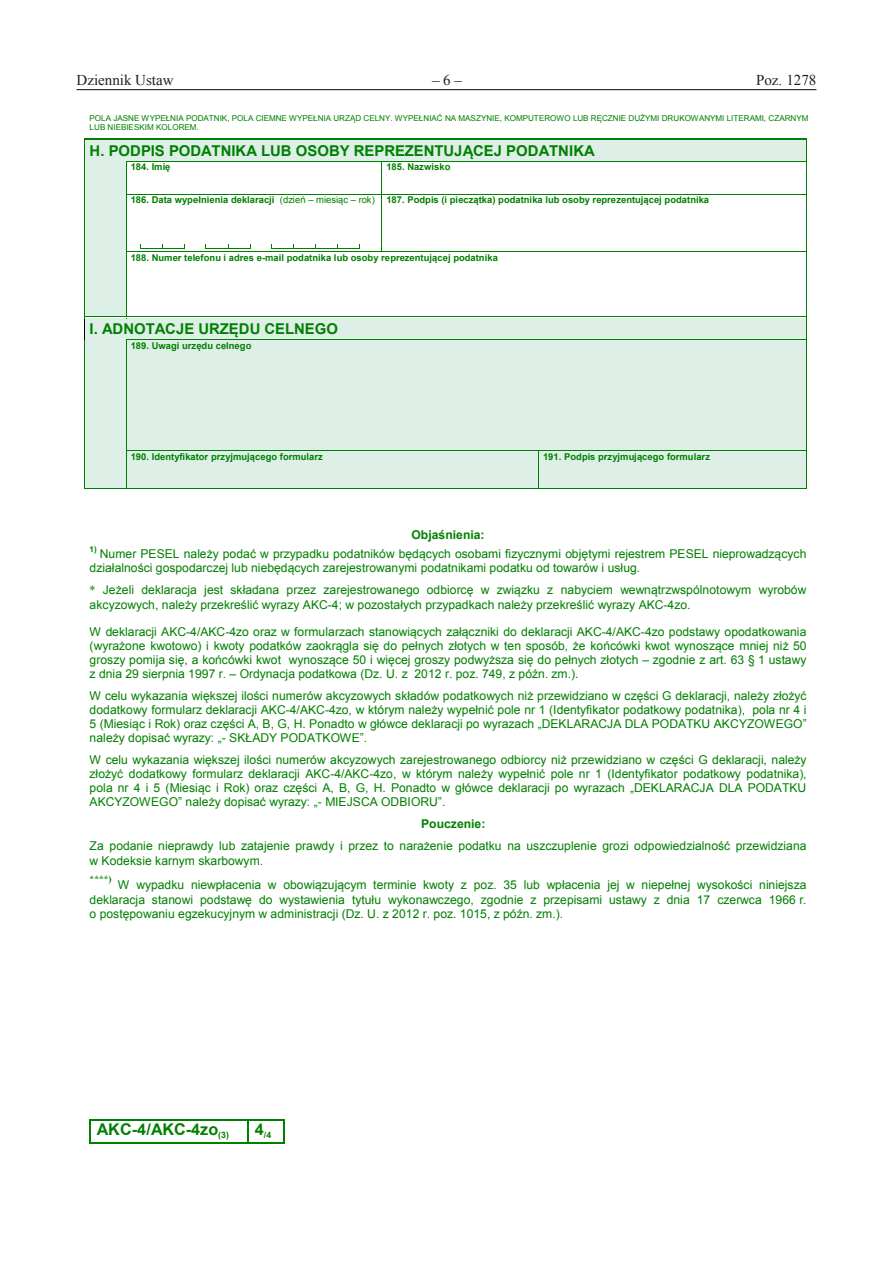
<style>
.page{position:relative;width:893px;height:1263px;background:#fff}
.page>*{position:absolute;margin:0;border:0;box-sizing:border-box;transform-origin:0 0}
.t1{font:700 16.2px "Arial";color:#008000}
.t2{font:15px "Times New Roman";color:#231f20}
.t3{font:700 14.85px "Arial";letter-spacing:-.005em;color:#008000}
.t4{font:12.15px/14px "Arial";letter-spacing:.005em;color:#008000;text-align:justify}
.t5{font:700 12.15px "Arial";letter-spacing:.005em;color:#008000}
.t6{font:700 9.45px "Arial";color:#008000}
.t7{font:700 9.45px "Times New Roman";color:#008000}
.t8{font:700 8.7px "Arial";color:#008000}
.t9{font:8.1px/9.4px "Arial";color:#008000}
.t10{font:700 8.1px "Arial";color:#008000}
.s1{font-weight:400}
.s2{font-family:"Times New Roman"}
</style>
<div class="page">
<hr style="left:77px;top:89px;width:739px;height:1px;background:#231f20">
<hr style="left:90px;top:1119px;width:157px;height:1px;background:#008000">
<hr style="left:248px;top:1119px;width:35px;height:1px;background:#008000">
<svg style="left:89px;top:1119px;width:1px;height:24px"></svg>
<hr style="left:90px;top:1142px;width:157px;height:1px;background:#008000">
<svg style="left:247px;top:1119px;width:1px;height:24px"></svg>
<hr style="left:248px;top:1142px;width:35px;height:1px;background:#008000">
<hr style="left:283px;top:1120px;width:2px;height:22px;background:#008000">
<div style="left:90px;top:140px;width:712px;height:20px;background:#ddefe7"></div>
<hr style="left:90px;top:160px;width:712px;height:1px;background:#ddefe7">
<hr style="left:85px;top:138px;width:721px;height:1px;background:#008000">
<hr style="left:85px;top:139px;width:721px;height:1px;background:#008000">
<hr style="left:85px;top:140px;width:721px;height:1px;background:#ddefe7">
<div style="left:85px;top:162px;width:41px;height:32px;background:#ddefe7"></div>
<svg style="left:85px;top:141px;width:1px;height:20px"></svg>
<hr style="left:85px;top:161px;width:41px;height:1px;background:#ddefe7">
<hr style="left:126px;top:161px;width:255px;height:1px;background:#008000">
<hr style="left:382px;top:161px;width:424px;height:1px;background:#008000">
<svg style="left:806px;top:138px;width:1px;height:24px"></svg>
<hr style="left:85px;top:162px;width:1px;height:32px;background:#008000">
<hr style="left:126px;top:162px;width:1px;height:32px;background:#008000">
<hr style="left:381px;top:162px;width:1px;height:32px;background:#008000">
<hr style="left:806px;top:162px;width:1px;height:32px;background:#008000">
<div style="left:85px;top:195px;width:41px;height:49px;background:#ddefe7"></div>
<hr style="left:85px;top:194px;width:41px;height:1px;background:#ddefe7">
<hr style="left:126px;top:194px;width:255px;height:1px;background:#008000">
<hr style="left:382px;top:194px;width:424px;height:1px;background:#008000">
<hr style="left:85px;top:195px;width:1px;height:49px;background:#008000">
<hr style="left:126px;top:195px;width:1px;height:49px;background:#008000">
<hr style="left:381px;top:195px;width:1px;height:49px;background:#008000">
<hr style="left:806px;top:195px;width:1px;height:49px;background:#008000">
<hr style="left:85px;top:244px;width:41px;height:4px;background:#ddefe7">
<hr style="left:85px;top:248px;width:41px;height:4px;background:#ddefe7">
<svg style="left:140px;top:244px;width:45px;height:5px"></svg>
<svg style="left:206px;top:244px;width:45px;height:5px"></svg>
<svg style="left:272px;top:244px;width:88px;height:5px"></svg>
<div style="left:85px;top:252px;width:41px;height:65px;background:#ddefe7"></div>
<hr style="left:126px;top:252px;width:255px;height:1px;background:#008000">
<hr style="left:382px;top:252px;width:424px;height:1px;background:#008000">
<hr style="left:85px;top:252px;width:1px;height:65px;background:#008000">
<hr style="left:126px;top:252px;width:1px;height:65px;background:#008000">
<hr style="left:806px;top:252px;width:1px;height:65px;background:#008000">
<div style="left:85px;top:319px;width:721px;height:21px;background:#ddefe7"></div>
<hr style="left:85px;top:317px;width:41px;height:1px;background:#008000">
<hr style="left:85px;top:318px;width:41px;height:1px;background:#ddefe7">
<hr style="left:128px;top:317px;width:678px;height:1px;background:#008000">
<hr style="left:128px;top:318px;width:678px;height:1px;background:#ddefe7">
<div style="left:85px;top:340px;width:41px;height:111px;background:#ddefe7"></div>
<div style="left:131px;top:340px;width:671px;height:11px;background:#ddefe7"></div>
<div style="left:131px;top:351px;width:671px;height:13px;background:#ddefe7"></div>
<div style="left:131px;top:364px;width:671px;height:13px;background:#ddefe7"></div>
<div style="left:131px;top:377px;width:671px;height:13px;background:#ddefe7"></div>
<div style="left:131px;top:390px;width:671px;height:13px;background:#ddefe7"></div>
<div style="left:131px;top:403px;width:671px;height:13px;background:#ddefe7"></div>
<div style="left:131px;top:416px;width:671px;height:13px;background:#ddefe7"></div>
<div style="left:131px;top:429px;width:671px;height:13px;background:#ddefe7"></div>
<div style="left:131px;top:442px;width:671px;height:9px;background:#ddefe7"></div>
<hr style="left:126px;top:340px;width:680px;height:1px;background:#008000">
<svg style="left:806px;top:317px;width:1px;height:23px"></svg>
<hr style="left:85px;top:340px;width:1px;height:111px;background:#008000">
<hr style="left:126px;top:340px;width:1px;height:111px;background:#008000">
<hr style="left:806px;top:340px;width:1px;height:111px;background:#008000">
<div style="left:85px;top:451px;width:41px;height:37px;background:#ddefe7"></div>
<div style="left:131px;top:451px;width:403px;height:11px;background:#ddefe7"></div>
<div style="left:131px;top:462px;width:403px;height:13px;background:#ddefe7"></div>
<div style="left:131px;top:475px;width:403px;height:13px;background:#ddefe7"></div>
<div style="left:539px;top:451px;width:267px;height:37px;background:#ddefe7"></div>
<hr style="left:126px;top:451px;width:412px;height:1px;background:#008000">
<hr style="left:539px;top:451px;width:267px;height:1px;background:#008000">
<hr style="left:85px;top:451px;width:1px;height:37px;background:#008000">
<hr style="left:85px;top:488px;width:41px;height:1px;background:#008000">
<hr style="left:126px;top:451px;width:1px;height:37px;background:#008000">
<hr style="left:126px;top:488px;width:412px;height:1px;background:#008000">
<hr style="left:538px;top:451px;width:1px;height:37px;background:#008000">
<hr style="left:539px;top:488px;width:267px;height:1px;background:#008000">
<hr style="left:806px;top:451px;width:1px;height:37px;background:#008000">
<p class="t2" style="left:77px;top:70px;width:99px">Dziennik Ustaw</p>
<p class="t2" style="left:432px;top:70px;width:31px">– 6 –</p>
<p class="t2" style="left:756px;top:70px;width:62px">Poz. 1278</p>
<p class="t9" style="left:90px;top:113px;width:720px">POLA JASNE WYPEŁNIA PODATNIK, POLA CIEMNE WYPEŁNIA URZĄD CELNY. WYPEŁNIAĆ NA MASZYNIE, KOMPUTEROWO LUB RĘCZNIE DUŻYMI DRUKOWANYMI LITERAMI, CZARNYM<br>LUB NIEBIESKIM KOLOREM.</p>
<p class="t3" style="left:90px;top:141px;width:507px">H. PODPIS PODATNIKA LUB OSOBY REPREZENTUJĄCEJ PODATNIKA</p>
<p class="t6" style="left:131px;top:161px;width:41px">184. Imię</p>
<p class="t6" style="left:386px;top:161px;width:66px">185. Nazwisko</p>
<p class="t6" style="left:131px;top:194px;width:580px">186. Data wypełnienia deklaracji <span class="s1">(dzień – miesiąc – rok)</span> 187. Podpis (i pieczątka) podatnika lub osoby reprezentującej podatnika</p>
<p class="t6" style="left:131px;top:251px;width:369px">188. Numer telefonu i adres e-mail podatnika lub osoby reprezentującej podatnika</p>
<p class="t3" style="left:90px;top:319px;width:250px">I. ADNOTACJE URZĘDU CELNEGO</p>
<p class="t6" style="left:131px;top:339px;width:122px">189. Uwagi urzędu celnego</p>
<p class="t6" style="left:131px;top:450px;width:193px">190. Identyfikator przyjmującego formularz</p>
<p class="t6" style="left:543px;top:450px;width:169px">191. Podpis przyjmującego formularz</p>
<p class="t5" style="left:412px;top:526px;width:75px">Objaśnienia:</p>
<p class="t10" style="left:90px;top:544px;width:9px">1)</p>
<p class="t4" style="left:90px;top:547px;width:718px;line-height:14.4px;text-indent:10px">Numer PESEL należy podać w przypadku podatników będących osobami fizycznymi objętymi rejestrem PESEL nieprowadzących działalności gospodarczej lub niebędących zarejestrowanymi podatnikami podatku od towarów i usług.</p>
<p class="t4" style="left:90px;top:583px;width:718px;line-height:14.4px"><span class="s2">*</span> Jeżeli deklaracja jest składana przez zarejestrowanego odbiorcę w związku z nabyciem wewnątrzwspólnotowym wyrobów akcyzowych, należy przekreślić wyrazy AKC-4; w pozostałych przypadkach należy przekreślić wyrazy AKC-4zo.</p>
<p class="t4" style="left:90px;top:625px;width:718px">W deklaracji AKC-4/AKC-4zo oraz w formularzach stanowiących załączniki do deklaracji AKC-4/AKC-4zo podstawy opodatkowania (wyrażone kwotowo) i kwoty podatków zaokrągla się do pełnych złotych w ten sposób, że końcówki kwot wynoszące mniej niż 50 groszy pomija się, a końcówki kwot wynoszące 50 i więcej groszy podwyższa się do pełnych złotych – zgodnie z art. 63 § 1 ustawy z dnia 29 sierpnia 1997 r. – Ordynacja podatkowa (Dz. U. z 2012 r. poz. 749, z późn. zm.).</p>
<p class="t4" style="left:90px;top:689px;width:719px">W celu wykazania większej ilości numerów akcyzowych składów podatkowych niż przewidziano w części G deklaracji, należy złożyć dodatkowy formularz deklaracji AKC-4/AKC-4zo, w którym należy wypełnić pole nr 1 (Identyfikator podatkowy podatnika), pola nr 4 i 5 (Miesiąc i Rok) oraz części A, B, G, H. Ponadto w główce deklaracji po wyrazach „DEKLARACJA DLA PODATKU AKCYZOWEGO” należy dopisać wyrazy: „- SKŁADY PODATKOWE”.</p>
<p class="t4" style="left:90px;top:753px;width:718px">W celu wykazania większej ilości numerów akcyzowych zarejestrowanego odbiorcy niż przewidziano w części G deklaracji, należy złożyć dodatkowy formularz deklaracji AKC-4/AKC-4zo, w którym należy wypełnić pole nr 1 (Identyfikator podatkowy podatnika), pola nr 4 i 5 (Miesiąc i Rok) oraz części A, B, G, H. Ponadto w główce deklaracji po wyrazach „DEKLARACJA DLA PODATKU AKCYZOWEGO” należy dopisać wyrazy: „- MIEJSCA ODBIORU”.</p>
<p class="t5" style="left:421px;top:816px;width:66px">Pouczenie:</p>
<p class="t4" style="left:90px;top:839px;width:718px">Za podanie nieprawdy lub zatajenie prawdy i przez to narażenie podatku na uszczuplenie grozi odpowiedzialność przewidziana w Kodeksie karnym skarbowym.</p>
<p class="t7" style="left:90px;top:872px;width:23px">****)</p>
<p class="t4" style="left:90px;top:878px;width:718px;text-indent:28px">W wypadku niewpłacenia w obowiązującym terminie kwoty z poz. 35 lub wpłacenia jej w niepełnej wysokości niniejsza deklaracja stanowi podstawę do wystawienia tytułu wykonawczego, zgodnie z przepisami ustawy z dnia 17 czerwca 1966 r. o postępowaniu egzekucyjnym w administracji (Dz. U. z 2012 r. poz. 1015, z późn. zm.).</p>
<h1 class="t1" style="left:97px;top:1119px;width:134px">AKC-4/AKC-4zo<sub>(3)</sub></h1>
<p class="t8" style="left:255px;top:1129px;width:18px"><sup>4</sup>/4</p>
</div>
